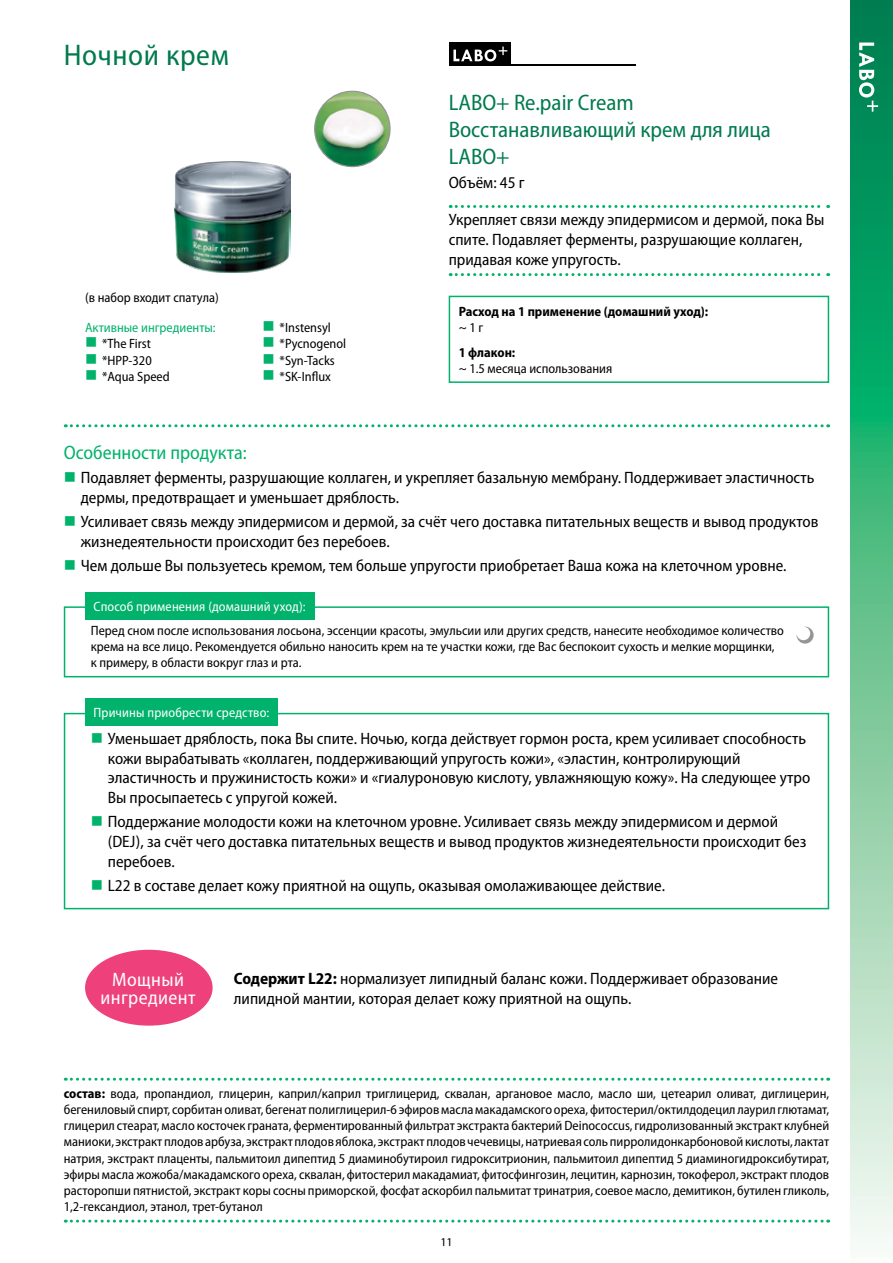
<style>
.page{position:relative;width:893px;height:1263px;background:#fff}
.page>*{position:absolute;margin:0;border:0;box-sizing:border-box;transform-origin:0 0}
.t1{font:semi-condensed 30px "Myriad Pro";letter-spacing:.02em;color:#007a4e}
.t2{font:semi-condensed 22.5px/27px "Myriad Pro";color:#007a4e}
.t3{font:semi-condensed 19.5px "Myriad Pro";color:#00b26b}
.t4{font:semi-condensed 19.5px/18px "Myriad Pro";letter-spacing:.02em;color:#fff;text-align:center}
.t5{font:semi-condensed 16.5px/19.8px "Myriad Pro";color:#000}
.t6{font:semi-condensed 13.5px/16.2px "Myriad Pro";color:#000}
.t7{font:semi-condensed 13.5px "Myriad Pro";letter-spacing:.01em;color:#fff}
.t8{font:700 semi-condensed 13.5px "Myriad Pro";color:#000}
.t9{font:semi-condensed 13.5px "Myriad Pro";color:#00b26b}
.t10{font:12px "Myriad Pro";color:#000}
.s1{font-weight:700}
</style>
<div class="page">
<svg style="left:850px;top:0;width:43px;height:1242px;background:#65c094"></svg>
<svg style="left:859px;top:43px;width:19px;height:69px"></svg>
<img style="left:175px;top:161px;width:115px;height:111px">
<svg style="left:65px;top:1078px;width:764px;height:3px"></svg>
<svg style="left:65px;top:1219px;width:764px;height:3px"></svg>
<hr style="left:508px;top:64px;width:128px;height:2px;background:#000">
<div style="left:449px;top:43px;width:61px;height:23px;background:#000"></div>
<svg style="left:453px;top:47px;width:54px;height:14px"></svg>
<svg style="left:450px;top:205px;width:379px;height:3px"></svg>
<svg style="left:450px;top:273px;width:379px;height:3px"></svg>
<svg style="left:65px;top:424px;width:764px;height:3px"></svg>
<div style="left:449px;top:296px;width:380px;height:87px;border:2px solid #00b26b"></div>
<div style="left:64px;top:606px;width:765px;height:71px;border:2px solid #00b26b"></div>
<div style="left:64px;top:713px;width:765px;height:196px;border:2px solid #00b26b"></div>
<div style="left:85px;top:592px;width:229px;height:27px;background:#00b26b"></div>
<div style="left:85px;top:699px;width:193px;height:27px;background:#00b26b"></div>
<div style="left:85px;top:950px;width:128px;height:76px;background:#ee417b;border-radius:50%"></div>
<svg style="left:797px;top:627px;width:17px;height:17px"></svg>
<img style="left:315px;top:91px;width:75px;height:76px;border-radius:38px">
<div style="left:314px;top:91px;width:77px;height:76px;border:1px solid #939598;border-radius:50%"></div>
<h1 class="t1" style="left:64px;top:39px;width:167px">Ночной крем</h1>
<p class="t6" style="left:85px;top:289px;width:135px">(в набор входит спатула)</p>
<p class="t9" style="left:85px;top:320px;width:132px">Активные ингредиенты:</p>
<p class="t6" style="left:102px;top:336px;width:69px">*The First *HPP-320 *Aqua Speed</p>
<p class="t6" style="left:280px;top:320px;width:68px">*Instensyl *Pycnogenol *Syn-Tacks *SK-Influx</p>
<h2 class="t2" style="left:449px;top:90px;width:324px">LABO+ Re.pair Cream<br>Восстанавливающий крем для лица<br>LABO+</h2>
<p class="t5" style="left:449px;top:173px;width:78px">Объём: 45 г</p>
<p class="t5" style="left:449px;top:210px;width:377px">Укрепляет связи между эпидермисом и дермой, пока Вы спите. Подавляет ферменты, разрушающие коллаген, придавая коже упругость.</p>
<p class="t8" style="left:459px;top:304px;width:251px">Расход на 1 применение (домашний уход):</p>
<p class="t6" style="left:459px;top:320px;width:26px">~ 1 г</p>
<p class="t8" style="left:459px;top:345px;width:58px">1 флакон:</p>
<p class="t6" style="left:459px;top:361px;width:155px">~ 1.5 месяца использования</p>
<h3 class="t3" style="left:64px;top:442px;width:184px">Особенности продукта:</h3>
<p class="t5" style="left:81px;top:468px;width:735px">Подавляет ферменты, разрушающие коллаген, и укрепляет базальную мембрану. Поддерживает эластичность дермы, предотвращает и уменьшает дряблость.</p>
<p class="t5" style="left:81px;top:512px;width:739px">Усиливает связь между эпидермисом и дермой, за счёт чего доставка питательных веществ и вывод продуктов жизнедеятельности происходит без перебоев.</p>
<p class="t5" style="left:81px;top:556px;width:707px">Чем дольше Вы пользуетесь кремом, тем больше упругости приобретает Ваша кожа на клеточном уровне.</p>
<p class="t7" style="left:94px;top:599px;width:214px">Способ применения (домашний уход):</p>
<p class="t6" style="left:91px;top:623px;width:695px">Перед сном после использования лосьона, эссенции красоты, эмульсии или других средств, нанесите необходимое количество крема на все лицо. Рекомендуется обильно наносить крем на те участки кожи, где Вас беспокоит сухость и мелкие морщинки, к примеру, в области вокруг глаз и рта.</p>
<p class="t7" style="left:94px;top:705px;width:177px">Причины приобрести средство:</p>
<p class="t5" style="left:108px;top:729px;width:704px">Уменьшает дряблость, пока Вы спите. Ночью, когда действует гормон роста, крем усиливает способность кожи вырабатывать «коллаген, поддерживающий упругость кожи», «эластин, контролирующий эластичность и пружинистость кожи» и «гиалуроновую кислоту, увлажняющую кожу». На следующее утро Вы просыпаетесь с упругой кожей.</p>
<p class="t5" style="left:108px;top:812px;width:700px">Поддержание молодости кожи на клеточном уровне. Усиливает связь между эпидермисом и дермой (DEJ), за счёт чего доставка питательных веществ и вывод продуктов жизнедеятельности происходит без перебоев.</p>
<p class="t5" style="left:108px;top:876px;width:559px">L22 в составе делает кожу приятной на ощупь, оказывая омолаживающее действие.</p>
<h3 class="t4" style="left:101px;top:971px;width:97px">Мощный ингредиент</h3>
<p class="t5" style="left:234px;top:969px;width:546px"><span class="s1">Содержит L22:</span> нормализует липидный баланс кожи. Поддерживает образование липидной мантии, которая делает кожу приятной на ощупь.</p>
<p class="t6" style="left:64px;top:1085px;width:767px;text-align:justify"><span class="s1">состав:</span> вода, пропандиол, глицерин, каприл/каприл триглицерид, сквалан, аргановое масло, масло ши, цетеарил оливат, диглицерин, бегениловый спирт, сорбитан оливат, бегенат полиглицерил-6 эфиров масла макадамского ореха, фитостерил/октилдодецил лаурил глютамат, глицерил стеарат, масло косточек граната, ферментированный фильтрат экстракта бактерий Deinococcus, гидролизованный экстракт клубней маниоки, экстракт плодов арбуза, экстракт плодов яблока, экстракт плодов чечевицы, натриевая соль пирролидонкарбоновой кислоты, лактат натрия, экстракт плаценты, пальмитоил дипептид 5 диаминобутироил гидрокситрионин, пальмитоил дипептид 5 диаминогидроксибутират, эфиры масла жожоба/макадамского ореха, сквалан, фитостерил макадамиат, фитосфингозин, лецитин, карнозин, токоферол, экстракт плодов расторопши пятнистой, экстракт коры сосны приморской, фосфат аскорбил пальмитат тринатрия, соевое масло, демитикон, бутилен гликоль, 1,2-гександиол, этанол, трет-бутанол</p>
<p class="t10" style="left:440px;top:1236px;width:14px">11</p>
</div>
